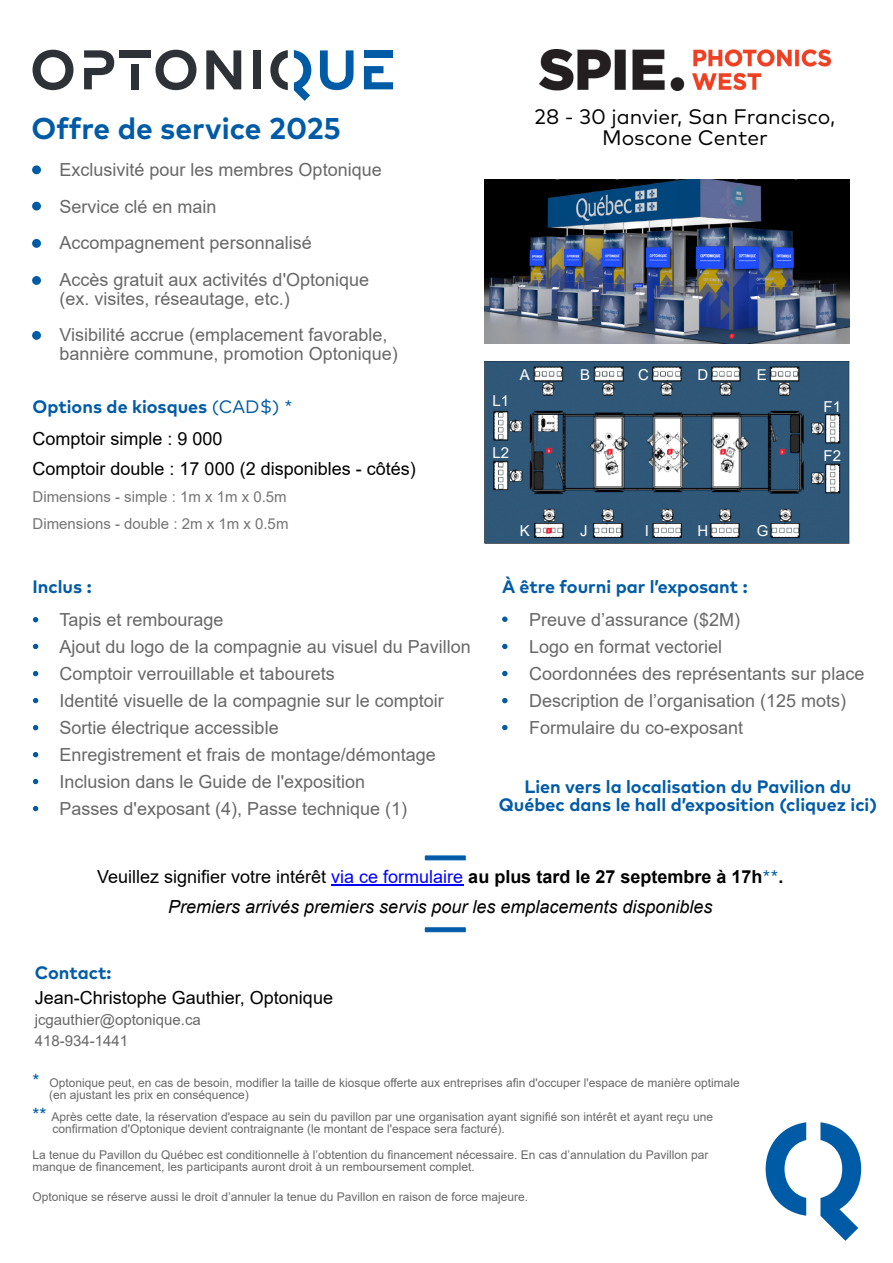
<style>
.page{position:relative;width:893px;height:1263px;background:#fff}
.page>*{position:absolute;margin:0;border:0;box-sizing:border-box;transform-origin:0 0}
.t1{font:700 30px "Mark Pro";color:#005ba6}
.t2{font:21px/21px "Mark Pro";color:#000;text-align:center}
.t3{font:18px/18.6px "Arial";color:#686868}
.t4{font:700 18px/18px "Mark Pro";color:#005ba6;text-align:center}
.t5{font:italic 18px/30px "Arial";color:#000;text-align:center}
.t6{font:18px/30px "Arial";color:#000}
.t7{font:15px/27px "Arial";color:#757575}
.t8{font:15px/21px "Arial";color:#686868}
.t9{font:15px "Arial";color:#fff}
.t10{font:12px/12px "Arial";color:#686868}
.s1{font-weight:400}
.s2{font-style:normal}
.s3{font-style:normal;color:#00f}
.s4{font-weight:700;font-style:normal}
.s5{font-family:"Mark Pro";font-style:normal;color:#005ba6}
.s6{font-size:18px;color:#005ba6}
</style>
<div class="page">
<svg style="left:820px;top:1122px;width:41px;height:119px"></svg>
<svg style="left:766px;top:1122px;width:40px;height:94px"></svg>
<svg style="left:320px;top:50px;width:34px;height:40px"></svg>
<div style="left:364px;top:50px;width:29px;height:8px;background:#005ba6"></div>
<svg style="left:364px;top:66px;width:29px;height:23px"></svg>
<svg style="left:294px;top:50px;width:17px;height:51px"></svg>
<svg style="left:206px;top:50px;width:35px;height:39px"></svg>
<div style="left:253px;top:50px;width:8px;height:39px;background:#2e3135"></div>
<div style="left:119px;top:50px;width:32px;height:8px;background:#2e3135"></div>
<div style="left:132px;top:64px;width:7px;height:25px;background:#2e3135"></div>
<svg style="left:84px;top:50px;width:30px;height:39px"></svg>
<svg style="left:270px;top:50px;width:18px;height:40px"></svg>
<svg style="left:33px;top:50px;width:41px;height:40px"></svg>
<svg style="left:156px;top:50px;width:40px;height:40px"></svg>
<div style="left:32px;top:165px;width:9px;height:9px;background:#005ba6;border:2px solid #005ba6;border-radius:50%"></div>
<div style="left:32px;top:202px;width:9px;height:9px;background:#005ba6;border:2px solid #005ba6;border-radius:50%"></div>
<div style="left:32px;top:239px;width:9px;height:9px;background:#005ba6;border:2px solid #005ba6;border-radius:50%"></div>
<div style="left:32px;top:276px;width:9px;height:9px;background:#005ba6;border:2px solid #005ba6;border-radius:50%"></div>
<div style="left:32px;top:331px;width:9px;height:9px;background:#005ba6;border:2px solid #005ba6;border-radius:50%"></div>
<svg style="left:33px;top:617px;width:5px;height:5px"></svg>
<svg style="left:33px;top:671px;width:5px;height:5px"></svg>
<svg style="left:33px;top:644px;width:5px;height:5px"></svg>
<svg style="left:33px;top:698px;width:5px;height:5px"></svg>
<svg style="left:33px;top:725px;width:5px;height:5px"></svg>
<svg style="left:33px;top:752px;width:5px;height:5px"></svg>
<svg style="left:33px;top:779px;width:5px;height:5px"></svg>
<svg style="left:33px;top:806px;width:5px;height:5px"></svg>
<svg style="left:502px;top:616px;width:5px;height:6px"></svg>
<svg style="left:502px;top:644px;width:5px;height:5px"></svg>
<svg style="left:502px;top:671px;width:5px;height:5px"></svg>
<svg style="left:502px;top:698px;width:5px;height:5px"></svg>
<svg style="left:502px;top:725px;width:5px;height:5px"></svg>
<svg style="left:425px;top:855px;width:41px;height:5px"></svg>
<svg style="left:425px;top:927px;width:41px;height:5px"></svg>
<img style="left:540px;top:50px;width:290px;height:41px">
<img style="left:484px;top:180px;width:365px;height:164px">
<img style="left:484px;top:361px;width:365px;height:183px">
<hr style="left:331px;top:884px;width:132px;height:2px;background:#00f">
<h1 class="t1" style="left:32px;top:115px;width:311px">Offre de service 2025</h1>
<p class="t3" style="left:33px;top:162px;width:351px">• Exclusivité pour les membres Optonique</p>
<p class="t3" style="left:33px;top:199px;width:186px">• Service clé en main</p>
<p class="t3" style="left:33px;top:235px;width:281px">• Accompagnement personnalisé</p>
<p class="t3" style="left:60px;top:272px;width:311px;text-indent:-27px">• Accès gratuit aux activités d'Optonique (ex. visites, réseautage, etc.)</p>
<p class="t3" style="left:60px;top:327px;width:340px;text-indent:-27px">• Visibilité accrue (emplacement favorable, bannière commune, promotion Optonique)</p>
<p class="t4" style="left:33px;top:399px;width:261px">Options de kiosques <span class="s1">(CAD$) *</span></p>
<p class="t6" style="left:33px;top:426px;width:385px">Comptoir simple : 9 000<br>Comptoir double : 17 000 (2 disponibles - côtés)</p>
<p class="t7" style="left:33px;top:485px;width:257px">Dimensions - simple : 1m x 1m x 0.5m<br>Dimensions - double : 2m x 1m x 0.5m</p>
<p class="t4" style="left:33px;top:578px;width:61px">Inclus :</p>
<p class="t3" style="left:33px;top:612px;width:193px">• Tapis et rembourage</p>
<p class="t3" style="left:33px;top:639px;width:440px">• Ajout du logo de la compagnie au visuel du Pavillon</p>
<p class="t3" style="left:33px;top:666px;width:304px">• Comptoir verrouillable et tabourets</p>
<p class="t3" style="left:33px;top:693px;width:413px">• Identité visuelle de la compagnie sur le comptoir</p>
<p class="t3" style="left:33px;top:720px;width:248px">• Sortie électrique accessible</p>
<p class="t3" style="left:33px;top:747px;width:405px">• Enregistrement et frais de montage/démontage</p>
<p class="t3" style="left:33px;top:774px;width:334px">• Inclusion dans le Guide de l'exposition</p>
<p class="t3" style="left:33px;top:801px;width:376px">• Passes d'exposant (4), Passe technique (1)</p>
<p class="t2" style="left:535px;top:108px;width:302px">28 - 30 janvier, San Francisco,<br>Moscone Center</p>
<p class="t9" style="left:520px;top:369px;width:12px">A</p>
<p class="t9" style="left:580px;top:369px;width:12px">B</p>
<p class="t9" style="left:638px;top:369px;width:12px">C</p>
<p class="t9" style="left:698px;top:369px;width:12px">D</p>
<p class="t9" style="left:757px;top:369px;width:12px">E</p>
<p class="t9" style="left:492px;top:395px;width:18px">L1</p>
<p class="t9" style="left:824px;top:401px;width:19px">F1</p>
<p class="t9" style="left:492px;top:447px;width:18px">L2</p>
<p class="t9" style="left:824px;top:450px;width:19px">F2</p>
<p class="t9" style="left:520px;top:525px;width:12px">K</p>
<p class="t9" style="left:580px;top:525px;width:9px">J</p>
<p class="t9" style="left:645px;top:525px;width:6px">I</p>
<p class="t9" style="left:698px;top:525px;width:12px">H</p>
<p class="t9" style="left:757px;top:525px;width:13px">G</p>
<p class="t4" style="left:502px;top:578px;width:247px">À être fourni par l’exposant :</p>
<p class="t3" style="left:502px;top:612px;width:240px">• Preuve d’assurance ($2M)</p>
<p class="t3" style="left:502px;top:639px;width:222px">• Logo en format vectoriel</p>
<p class="t3" style="left:502px;top:666px;width:364px">• Coordonnées des représentants sur place</p>
<p class="t3" style="left:502px;top:693px;width:346px">• Description de l’organisation (125 mots)</p>
<p class="t3" style="left:502px;top:720px;width:243px">• Formulaire du co-exposant</p>
<p class="t4" style="left:499px;top:778px;width:380px">Lien vers la localisation du Pavilion du<br>Québec dans le hall d’exposition (cliquez ici)</p>
<p class="t5" style="left:97px;top:863px;width:688px"><span class="s2">Veuillez signifier votre intérêt</span> <span class="s3">via ce formulaire</span> <span class="s4">au plus tard le 27 septembre à 17h</span><span class="s5">**</span><span class="s4">.<br></span>Premiers arrivés premiers servis pour les emplacements disponibles</p>
<p class="t4" style="left:35px;top:964px;width:78px">Contact:</p>
<p class="t6" style="left:35px;top:985px;width:300px">Jean-Christophe Gauthier, Optonique</p>
<p class="t8" style="left:35px;top:1011px;width:168px">jcgauthier@optonique.ca<br>418-934-1441</p>
<p class="t10" style="left:49px;top:1078px;width:692px;text-indent:-17px"><span class="s6">*</span> Optonique peut, en cas de besoin, modifier la taille de kiosque offerte aux entreprises afin d'occuper l'espace de manière optimale (en ajustant les prix en conséquence)</p>
<p class="t10" style="left:53px;top:1112px;width:662px;text-indent:-20px"><span class="s6">**</span> Après cette date, la réservation d'espace au sein du pavillon par une organisation ayant signifié son intérêt et ayant reçu une confirmation d'Optonique devient contraignante (le montant de l'espace sera facturé).</p>
<p class="t10" style="left:33px;top:1149px;width:677px">La tenue du Pavillon du Québec est conditionnelle à l’obtention du financement nécessaire. En cas d’annulation du Pavillon par manque de financement, les participants auront droit à un remboursement complet.</p>
<p class="t10" style="left:33px;top:1191px;width:497px">Optonique se réserve aussi le droit d’annuler la tenue du Pavillon en raison de force majeure.</p>
</div>
